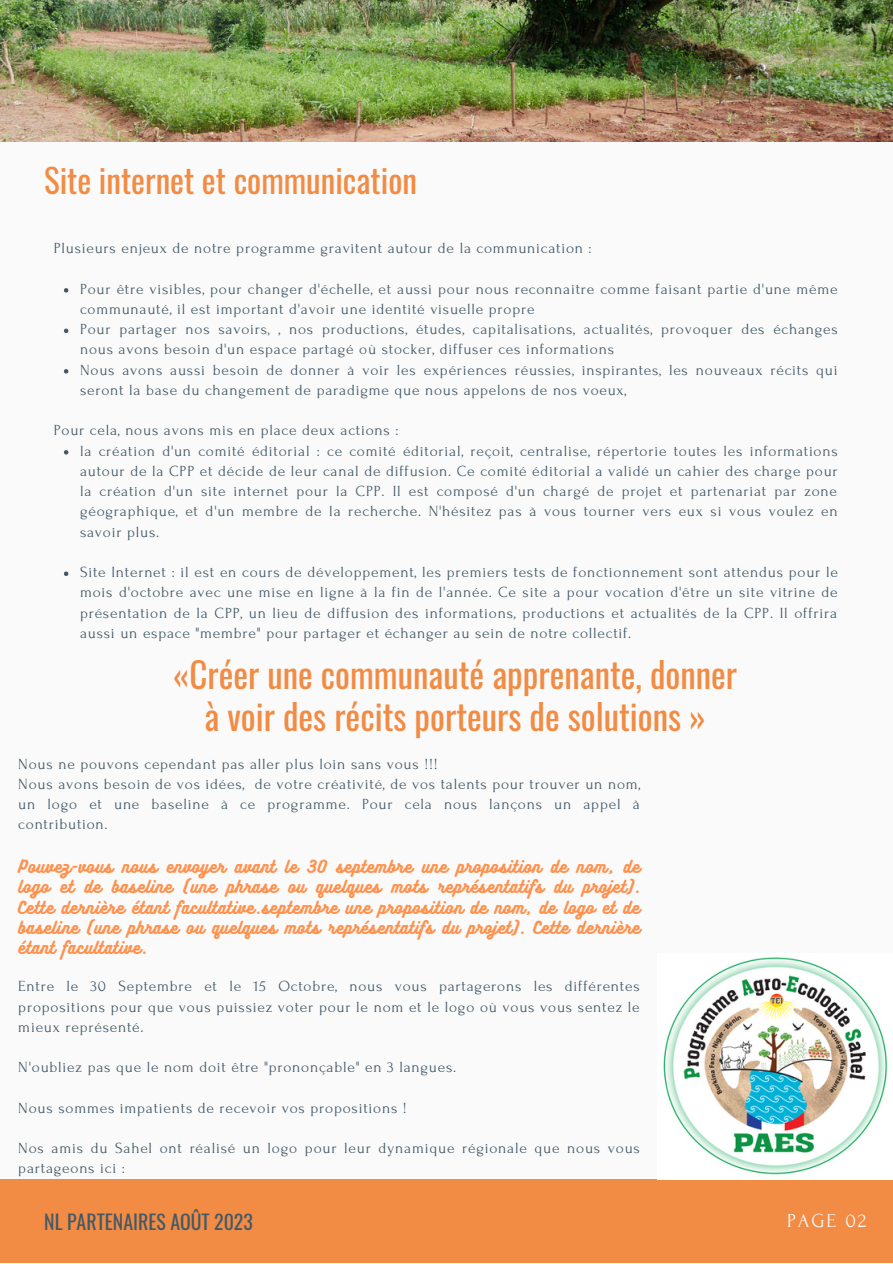
<style>
.page{position:relative;width:893px;height:1264px;background:#fff}
.page>*{position:absolute;margin:0;border:0;box-sizing:border-box;transform-origin:0 0}
.t1{font:34.95px/41.5px "Oswald";color:#f28b43;text-align:center}
.t2{font:33px "Oswald";color:#f28b43}
.t3{font:19.8px "Oswald";color:#435967}
.t4{font:19.8px "Forum";letter-spacing:.1em;color:#fafafa}
.t5{font:15.45px/20.2px "Forum";letter-spacing:.05em;color:#435967;text-align:justify}
.t6{font:15.45px/20.2px "Bukhari Script";letter-spacing:.05em;color:#ff914d;text-align:justify}
</style>
<div class="page">
<div style="left:0;top:0;width:892px;height:1262px;background:#fafafa"></div>
<div style="left:0;top:1179px;width:892px;height:83px;background:#f28b43"></div>
<img style="left:0;top:0;width:892px;height:142px">
<img style="left:663px;top:957px;width:225px;height:218px">
<svg style="left:64px;top:288px;width:4px;height:4px"></svg>
<svg style="left:64px;top:328px;width:4px;height:5px"></svg>
<svg style="left:64px;top:369px;width:4px;height:4px"></svg>
<svg style="left:64px;top:450px;width:4px;height:4px"></svg>
<svg style="left:64px;top:571px;width:4px;height:5px"></svg>
<p class="t2" style="left:44px;top:155px;width:374px">Site internet et communication</p>
<p class="t5" style="left:54px;top:238px;width:539px">Plusieurs enjeux de notre programme gravitent autour de la communication :</p>
<p class="t5" style="left:80px;top:279px;width:759px">Pour être visibles, pour changer d'échelle, et aussi pour nous reconnaitre comme faisant partie d'une même communauté, il est important d'avoir une identité visuelle propre</p>
<p class="t5" style="left:80px;top:319px;width:759px">Pour partager nos savoirs, , nos productions, études, capitalisations, actualités, provoquer des échanges nous avons besoin d'un espace partagé où stocker, diffuser ces informations</p>
<p class="t5" style="left:80px;top:360px;width:759px">Nous avons aussi besoin de donner à voir les expériences réussies, inspirantes, les nouveaux récits qui seront la base du changement de paradigme que nous appelons de nos voeux,</p>
<p class="t5" style="left:54px;top:420px;width:346px">Pour cela, nous avons mis en place deux actions :</p>
<p class="t5" style="left:80px;top:441px;width:759px">la création d'un comité éditorial : ce comité éditorial, reçoit, centralise, répertorie toutes les informations autour de la CPP et décide de leur canal de diffusion. Ce comité éditorial a validé un cahier des charge pour la création d'un site internet pour la CPP. Il est composé d'un chargé de projet et partenariat par zone géographique, et d'un membre de la recherche. N'hésitez pas à vous tourner vers eux si vous voulez en savoir plus.</p>
<p class="t5" style="left:80px;top:562px;width:759px">Site Internet : il est en cours de développement, les premiers tests de fonctionnement sont attendus pour le mois d'octobre avec une mise en ligne à la fin de l'année. Ce site a pour vocation d'être un site vitrine de présentation de la CPP, un lieu de diffusion des informations, productions et actualités de la CPP. Il offrira aussi un espace "membre" pour partager et échanger au sein de notre collectif.</p>
<p class="t1" style="left:173px;top:652px;width:565px">«Créer une communauté apprenante, donner à voir des récits porteurs de solutions »</p>
<p class="t5" style="left:18px;top:753px;width:420px">Nous ne pouvons cependant pas aller plus loin sans vous !!!</p>
<p class="t5" style="left:18px;top:774px;width:623px">Nous avons besoin de vos idées, de votre créativité, de vos talents pour trouver un nom, un logo et une baseline à ce programme. Pour cela nous lançons un appel à contribution.</p>
<p class="t6" style="left:18px;top:855px;width:623px">Pouvez-vous nous envoyer avant le 30 septembre une proposition de nom, de logo et de baseline (une phrase ou quelques mots représentatifs du projet).<br>Cette dernière étant facultative.septembre une proposition de nom, de logo et de baseline (une phrase ou quelques mots représentatifs du projet). Cette dernière étant facultative.</p>
<p class="t5" style="left:18px;top:976px;width:623px">Entre le 30 Septembre et le 15 Octobre, nous vous partagerons les différentes propositions pour que vous puissiez voter pour le nom et le logo où vous vous sentez le mieux représenté.</p>
<p class="t5" style="left:18px;top:1057px;width:439px">N'oubliez pas que le nom doit être "prononçable" en 3 langues.</p>
<p class="t5" style="left:18px;top:1097px;width:390px">Nous sommes impatients de recevoir vos propositions !</p>
<p class="t5" style="left:18px;top:1138px;width:623px">Nos amis du Sahel ont réalisé un logo pour leur dynamique régionale que nous vous partageons ici :</p>
<p class="t3" style="left:44px;top:1205px;width:210px">NL PARTENAIRES AOÛT 2023</p>
<p class="t4" style="left:787px;top:1209px;width:81px">PAGE 02</p>
</div>
